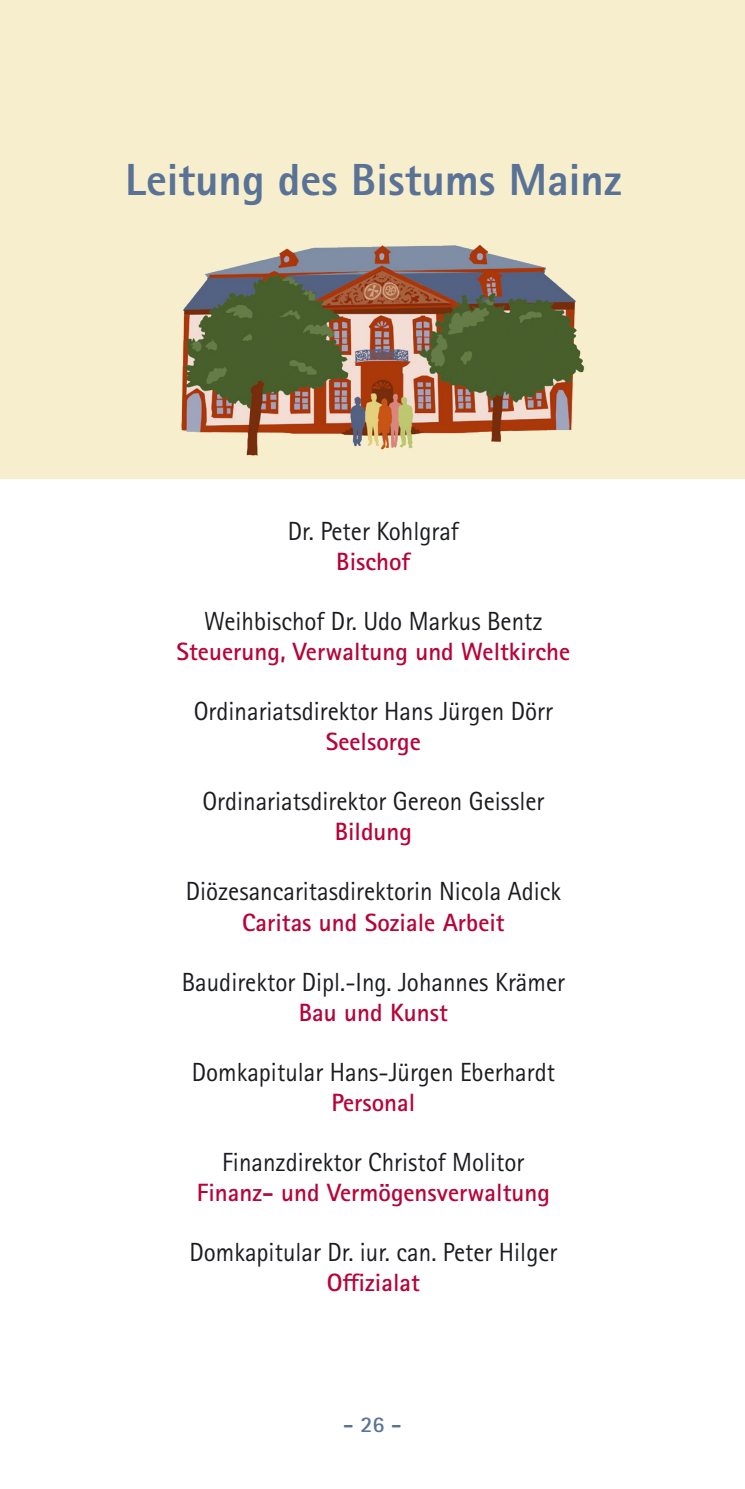
<style>
.page{position:relative;width:745px;height:1489px;background:#fff}
.page>*{position:absolute;margin:0;border:0;box-sizing:border-box;transform-origin:0 0}
.t1{font:800 45px "Rotis Sans Serif Pro";color:#597296}
.t2{font:26.25px "Rotis Sans Serif Pro";color:#1b1c20;scale:.95 1}
.t3{font:700 25px "Rotis Sans Serif Pro";color:#b80337}
.t4{font:700 22.5px "Rotis Sans Serif Pro";color:#597296}
</style>
<div class="page">
<div style="left:0;top:0;width:744px;height:478px;background:#f7eecd"></div>
<img style="left:181px;top:244px;width:404px;height:212px">
<h1 class="t1" style="left:125px;top:151px;width:497px">Leitung des Bistums Mainz</h1>
<p class="t2" style="left:288px;top:516px;width:181px">Dr. Peter Kohlgraf</p>
<p class="t3" style="left:336px;top:546px;width:76px">Bischof</p>
<p class="t2" style="left:204px;top:606px;width:358px">Weihbischof Dr. Udo Markus Bentz</p>
<p class="t3" style="left:176px;top:636px;width:395px">Steuerung, Verwaltung und Weltkirche</p>
<p class="t2" style="left:194px;top:696px;width:379px">Ordinariatsdirektor Hans Jürgen Dörr</p>
<p class="t3" style="left:326px;top:726px;width:96px">Seelsorge</p>
<p class="t2" style="left:202px;top:786px;width:361px">Ordinariatsdirektor Gereon Geissler</p>
<p class="t3" style="left:334px;top:816px;width:79px">Bildung</p>
<p class="t2" style="left:185px;top:876px;width:396px">Diözesancaritasdirektorin Nicola Adick</p>
<p class="t3" style="left:242px;top:906px;width:264px">Caritas und Soziale Arbeit</p>
<p class="t2" style="left:182px;top:966px;width:404px">Baudirektor Dipl.-Ing. Johannes Krämer</p>
<p class="t3" style="left:298px;top:996px;width:151px">Bau und Kunst</p>
<p class="t2" style="left:191px;top:1056px;width:383px">Domkapitular Hans-Jürgen Eberhardt</p>
<p class="t3" style="left:331px;top:1086px;width:85px">Personal</p>
<p class="t2" style="left:222px;top:1146px;width:319px">Finanzdirektor Christof Molitor</p>
<p class="t3" style="left:197px;top:1176px;width:354px">Finanz- und Vermögensverwaltung</p>
<p class="t2" style="left:189px;top:1236px;width:388px">Domkapitular Dr. iur. can. Peter Hilger</p>
<p class="t3" style="left:326px;top:1266px;width:94px">Offizialat</p>
<p class="t4" style="left:343px;top:1409px;width:60px">- 26 -</p>
</div>
